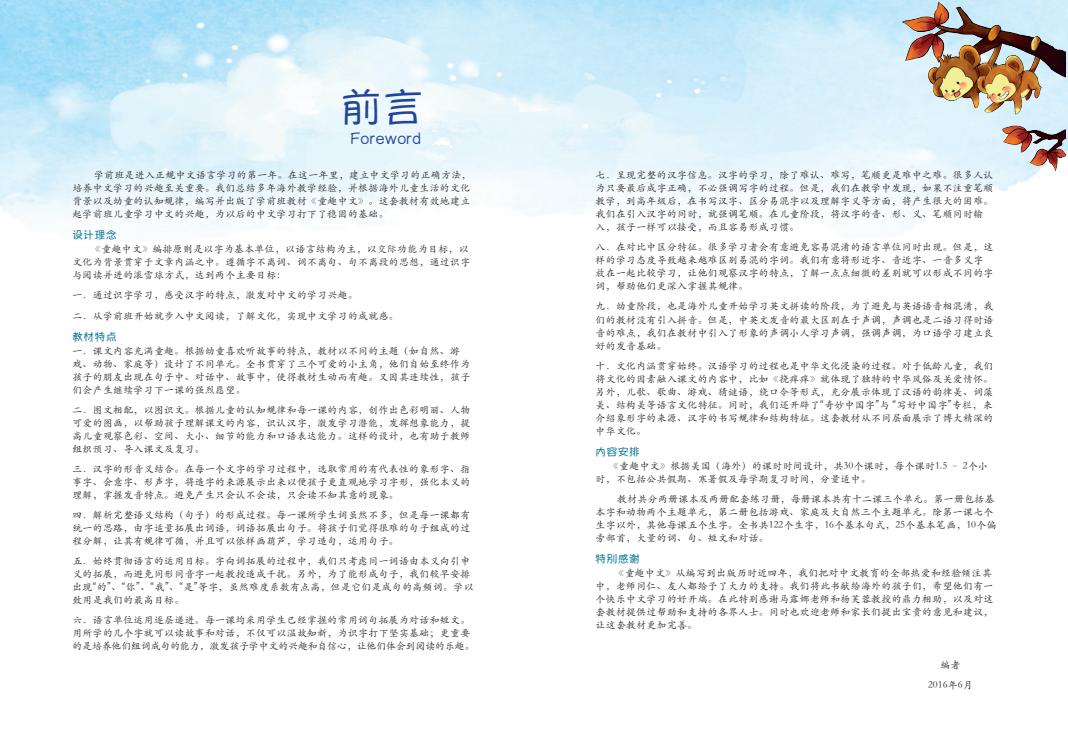
<style>
.page{position:relative;width:1068px;height:756px;background:#fff}
.page>*{position:absolute;margin:0;border:0;box-sizing:border-box;transform-origin:0 0}
.t1{font:42px "Yuppy SC";color:#20469c}
.t2{font:16px "Yuppy SC";letter-spacing:.02em;color:#20469c}
.t3{font:11px "Yuppy SC";letter-spacing:.02em;color:#007092}
.t4{font:10px/13px "ST Kaiti";letter-spacing:.02em;color:#231f20}
</style>
<div class="page">
<img style="left:0;top:0;width:1067px;height:235px">
<img style="left:889px;top:0;width:176px;height:174px">
<h1 class="t1" style="left:340px;top:85px;width:85px">前言</h1>
<h2 class="t2" style="left:350px;top:130px;width:72px">Foreword</h2>
<p class="t4" style="left:72px;top:168px;width:400px;text-indent:22px">学前班是进入正规中文语言学习的第一年。在这一年里，建立中文学习的正确方法，培养中文学习的兴趣至关重要。我们总结多年海外教学经验，并根据海外儿童生活的文化背景以及幼童的认知规律，编写并出版了学前班教材《童趣中文》。这套教材有效地建立起学前班儿童学习中文的兴趣，为以后的中文学习打下了稳固的基础。</p>
<p class="t3" style="left:72px;top:229px;width:46px">设计理念</p>
<p class="t4" style="left:72px;top:242px;width:399px;text-indent:19px">《童趣中文》编排原则是以字为基本单位，以语言结构为主，以交际功能为目标，以文化为背景贯穿于文章内涵之中。遵循字不离词、词不离句、句不离段的思想，通过识字与阅读并进的滚雪球方式，达到两个主要目标：</p>
<p class="t4" style="left:72px;top:285px;width:328px;line-height:20px">一．通过识字学习，感受汉字的特点，激发对中文的学习兴趣。<br>二．从学前班开始就步入中文阅读，了解文化，实现中文学习的成就感。</p>
<p class="t3" style="left:72px;top:330px;width:46px">教材特点</p>
<p class="t4" style="left:72px;top:343px;width:399px">一．课文内容充满童趣。根据幼童喜欢听故事的特点，教材以不同的主题（如自然、游戏、动物、家庭等）设计了不同单元。全书贯穿了三个可爱的小主角，他们自始至终作为孩子的朋友出现在句子中、对话中、故事中，使得教材生动而有趣。又因其连续性，孩子们会产生继续学习下一课的强烈愿望。</p>
<p class="t4" style="left:72px;top:402px;width:399px;text-align:justify">二．图文相配，以图识文。根据儿童的认知规律和每一课的内容，创作出色彩明丽、人物可爱的图画，以帮助孩子理解课文的内容，识认汉字，激发学习潜能，发挥想象能力，提高儿童观察色彩、空间、大小、细节的能力和口语表达能力。这样的设计，也有助于教师组织预习、导入课文及复习。</p>
<p class="t4" style="left:72px;top:461px;width:399px;text-align:justify">三．汉字的形音义结合。在每一个文字的学习过程中，选取常用的有代表性的象形字、指事字、会意字、形声字，将造字的来源展示出来以便孩子更直观地学习字形，强化本义的理解，掌握发音特点。避免产生只会认不会读，只会读不知其意的现象。</p>
<p class="t4" style="left:72px;top:507px;width:399px;text-align:justify">四．解析完整语义结构（句子）的形成过程。每一课所学生词虽然不多，但是每一课都有统一的思路，由字适量拓展出词语，词语拓展出句子。将孩子们觉得很难的句子组成的过程分解，让其有规律可循，并且可以依样画葫芦，学习造句，运用句子。</p>
<p class="t4" style="left:72px;top:553px;width:402px">五．始终贯彻语言的运用目标。字向词拓展的过程中，我们只考虑同一词语由本义向引申义的拓展，而避免同形同音字一起教授造成干扰。另外，为了能形成句子，我们较早安排出现“的”、“你”、“我”、“是”等字，虽然难度系数有点高，但是它们是成句的高频词。学以致用是我们的最高目标。</p>
<p class="t4" style="left:72px;top:612px;width:403px">六．语言单位运用逐层递进。每一课均采用学生已经掌握的常用词句拓展为对话和短文。用所学的几个字就可以读故事和对话，不仅可以温故知新，为识字打下坚实基础；更重要的是培养他们组词成句的能力，激发孩子学中文的兴趣和自信心，让他们体会到阅读的乐趣。</p>
<p class="t4" style="left:595px;top:168px;width:399px">七．呈现完整的汉字信息。汉字的学习，除了难认、难写，笔顺更是难中之难。很多人认为只要最后成字正确，不必强调写字的过程。但是，我们在教学中发现，如果不注重笔顺教学，到高年级后，在书写汉字、区分易混字以及理解字义等方面，将产生很大的困难。我们在引入汉字的同时，就强调笔顺。在儿童阶段，将汉字的音、形、义、笔顺同时输入，孩子一样可以接受，而且容易形成习惯。</p>
<p class="t4" style="left:595px;top:240px;width:399px">八．在对比中区分特征。很多学习者会有意避免容易混淆的语言单位同时出现。但是，这样的学习态度导致越来越难区别易混的字词。我们有意将形近字、音近字、一音多义字放在一起比较学习，让他们观察汉字的特点，了解一点点细微的差别就可以形成不同的字词，帮助他们更深入掌握其规律。</p>
<p class="t4" style="left:595px;top:299px;width:399px;text-align:justify">九．幼童阶段，也是海外儿童开始学习英文拼读的阶段，为了避免与英语语音相混淆，我们的教材没有引入拼音。但是，中英文发音的最大区别在于声调，声调也是二语习得时语音的难点，我们在教材中引入了形象的声调小人学习声调，强调声调，为口语学习建立良好的发音基础。</p>
<p class="t4" style="left:595px;top:358px;width:399px;text-align:justify">十．文化内涵贯穿始终。汉语学习的过程也是中华文化浸染的过程。对于低龄儿童，我们将文化的因素融入课文的内容中，比如《挠痒痒》就体现了独特的中华风俗及关爱情怀。另外，儿歌、歌曲、游戏、猜谜语，绕口令等形式，充分展示体现了汉语的韵律美、词藻美、结构美等语言文化特征。同时，我们还开辟了“奇妙中国字”与 “写好中国字”专栏，来介绍象形字的来源、汉字的书写规律和结构特征。这套教材从不同层面展示了博大精深的中华文化。</p>
<p class="t3" style="left:595px;top:445px;width:46px">内容安排</p>
<p class="t4" style="left:595px;top:458px;width:394px;text-indent:14px">《童趣中文》根据美国（海外）的课时时间设计，共30个课时，每个课时1.5 – 2个小时，不包括公共假期、寒暑假及每学期复习时间，分量适中。</p>
<p class="t4" style="left:595px;top:491px;width:402px;text-indent:22px">教材共分两册课本及两册配套练习册，每册课本共有十二课三个单元。第一册包括基本字和动物两个主题单元，第二册包括游戏、家庭及大自然三个主题单元。除第一课七个生字以外，其他每课五个生字。全书共122个生字，16个基本句式，25个基本笔画，10个偏旁部首，大量的词、句、短文和对话。</p>
<p class="t3" style="left:595px;top:552px;width:46px">特别感谢</p>
<p class="t4" style="left:595px;top:565px;width:399px;text-indent:19px">《童趣中文》从编写到出版历时近四年，我们把对中文教育的全部热爱和经验倾注其中，老师同仁、友人都给予了大力的支持。我们将此书献给海外的孩子们，希望他们有一个快乐中文学习的好开端。在此特别感谢马露娜老师和杨芙蓉教授的鼎力相助，以及对这套教材提供过帮助和支持的各界人士。同时也欢迎老师和家长们提出宝贵的意见和建议，让这套教材更加完善。</p>
<p class="t4" style="left:927px;top:653px;width:46px;line-height:20px;text-align:center">编者<br>2016年6月</p>
</div>
